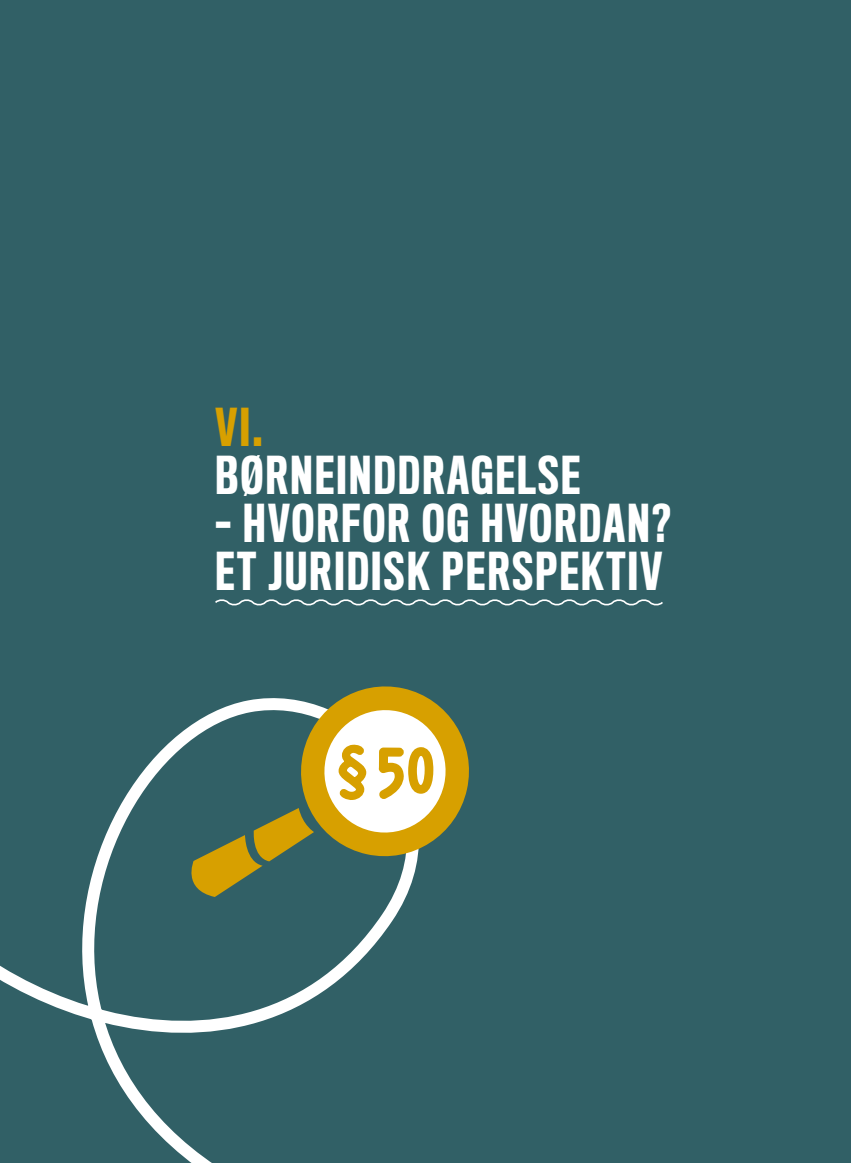
<style>
.page{position:relative;width:851px;height:1163px;background:#fff}
.page>*{position:absolute;margin:0;border:0;box-sizing:border-box;transform-origin:0 0}
.t1{font:700 65.6px "Typewriter Condensed";color:#d7a000}
.t2{font:500 48px/48px "Titling Gothic FB Comp";letter-spacing:.05em;color:#fff}
.t3{font:500 48px "Titling Gothic FB Comp";color:#d7a000}
</style>
<div class="page">
<div style="left:0;top:0;width:850px;height:1162px;background:#316066"></div>
<svg style="left:215px;top:599px;width:448px;height:7px"></svg>
<svg style="left:0;top:733px;width:406px;height:429px"></svg>
<svg style="left:181px;top:686px;width:288px;height:210px"></svg>
<p class="t3" style="left:215px;top:400px;width:49px">VI.</p>
<p class="t2" style="left:215px;top:452px;width:366px">BØRNEINDDRAGELSE</p>
<p class="t2" style="left:215px;top:500px;width:456px">– HVORFOR OG HVORDAN?<br>ET JURIDISK PERSPEKTIV</p>
<h1 class="t1" style="left:337px;top:723px;width:100px">§50</h1>
</div>
